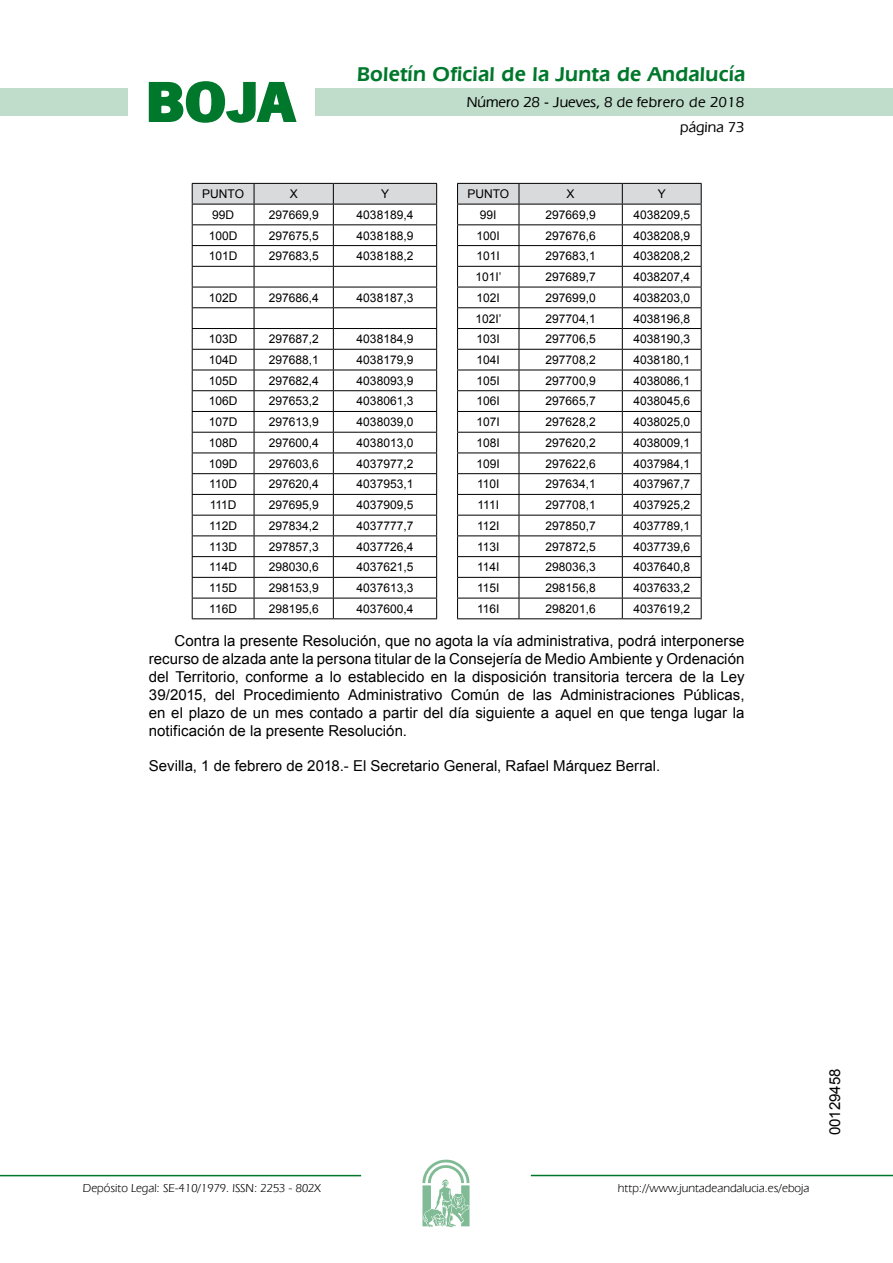
<style>
.page{position:relative;width:893px;height:1263px;background:#fff}
.page>*{position:absolute;margin:0;border:0;box-sizing:border-box;transform-origin:0 0}
.t1{font:700 57.75px "News Got T";color:#00782c;scale:1.14 1}
.t2{font:600 21px "Eras IT Cby BT";letter-spacing:.01em;color:#00782c}
.t3{font:15px/18px "Arial";color:#000;text-align:justify}
.t4{font:500 15px/24.5px "Eras IT Cby BT";color:#000;text-align:right}
.t5{font:12px "Arial";color:#000}
.t6{font:12px "Eras IT Cby BT";color:#000}
</style>
<div class="page">
<div style="left:315px;top:88px;width:577px;height:28px;background:#bfddca"></div>
<div style="left:0;top:88px;width:128px;height:28px;background:#bfddca"></div>
<hr style="left:0;top:1175px;width:361px;height:1px;background:#00782c">
<svg style="left:422px;top:1159px;width:47px;height:68px"></svg>
<hr style="left:531px;top:1175px;width:361px;height:1px;background:#00782c">
<svg style="left:148px;top:81px;width:149px;height:42px"></svg>
<hr style="left:192px;top:618px;width:62px;height:1px;background:#000">
<hr style="left:254px;top:618px;width:79px;height:1px;background:#000">
<hr style="left:333px;top:618px;width:104px;height:1px;background:#000">
<hr style="left:457px;top:618px;width:62px;height:1px;background:#000">
<hr style="left:519px;top:618px;width:103px;height:1px;background:#000">
<hr style="left:622px;top:618px;width:79px;height:1px;background:#000">
<svg style="left:192px;top:183px;width:509px;height:435px"></svg>
<h1 class="t1" style="left:145px;top:68px;width:133px">BOJA</h1>
<h2 class="t2" style="left:357px;top:62px;width:390px">Boletín Oficial de la Junta de Andalucía</h2>
<p class="t4" style="left:467px;top:90px;width:279px">Número 28 - Jueves, 8 de febrero de 2018 página 73</p>
<p class="t5" style="left:202px;top:186px;width:43px">PUNTO</p>
<p class="t5" style="left:290px;top:186px;width:10px">X</p>
<p class="t5" style="left:381px;top:186px;width:10px">Y</p>
<p class="t5" style="left:467px;top:186px;width:43px">PUNTO</p>
<p class="t5" style="left:566px;top:186px;width:10px">X</p>
<p class="t5" style="left:658px;top:186px;width:10px">Y</p>
<p class="t5" style="left:212px;top:207px;width:24px">99D</p>
<p class="t5" style="left:269px;top:207px;width:52px">297669,9</p>
<p class="t5" style="left:356px;top:207px;width:58px">4038189,4</p>
<p class="t5" style="left:480px;top:207px;width:18px">99I</p>
<p class="t5" style="left:545px;top:207px;width:52px">297669,9</p>
<p class="t5" style="left:633px;top:207px;width:58px">4038209,5</p>
<p class="t5" style="left:209px;top:228px;width:30px">100D</p>
<p class="t5" style="left:269px;top:228px;width:52px">297675,5</p>
<p class="t5" style="left:356px;top:228px;width:58px">4038188,9</p>
<p class="t5" style="left:476px;top:228px;width:25px">100I</p>
<p class="t5" style="left:545px;top:228px;width:52px">297676,6</p>
<p class="t5" style="left:633px;top:228px;width:58px">4038208,9</p>
<p class="t5" style="left:209px;top:248px;width:30px">101D</p>
<p class="t5" style="left:269px;top:248px;width:52px">297683,5</p>
<p class="t5" style="left:356px;top:248px;width:58px">4038188,2</p>
<p class="t5" style="left:476px;top:248px;width:25px">101I</p>
<p class="t5" style="left:545px;top:248px;width:52px">297683,1</p>
<p class="t5" style="left:633px;top:248px;width:58px">4038208,2</p>
<p class="t5" style="left:475px;top:269px;width:28px">101I’</p>
<p class="t5" style="left:545px;top:269px;width:52px">297689,7</p>
<p class="t5" style="left:633px;top:269px;width:58px">4038207,4</p>
<p class="t5" style="left:209px;top:290px;width:30px">102D</p>
<p class="t5" style="left:269px;top:290px;width:52px">297686,4</p>
<p class="t5" style="left:356px;top:290px;width:58px">4038187,3</p>
<p class="t5" style="left:476px;top:290px;width:25px">102I</p>
<p class="t5" style="left:545px;top:290px;width:52px">297699,0</p>
<p class="t5" style="left:633px;top:290px;width:58px">4038203,0</p>
<p class="t5" style="left:475px;top:310px;width:28px">102I’</p>
<p class="t5" style="left:545px;top:310px;width:52px">297704,1</p>
<p class="t5" style="left:633px;top:310px;width:58px">4038196,8</p>
<p class="t5" style="left:209px;top:331px;width:30px">103D</p>
<p class="t5" style="left:269px;top:331px;width:52px">297687,2</p>
<p class="t5" style="left:356px;top:331px;width:58px">4038184,9</p>
<p class="t5" style="left:476px;top:331px;width:25px">103I</p>
<p class="t5" style="left:545px;top:331px;width:52px">297706,5</p>
<p class="t5" style="left:633px;top:331px;width:58px">4038190,3</p>
<p class="t5" style="left:209px;top:352px;width:30px">104D</p>
<p class="t5" style="left:269px;top:352px;width:52px">297688,1</p>
<p class="t5" style="left:356px;top:352px;width:58px">4038179,9</p>
<p class="t5" style="left:476px;top:352px;width:25px">104I</p>
<p class="t5" style="left:545px;top:352px;width:52px">297708,2</p>
<p class="t5" style="left:633px;top:352px;width:58px">4038180,1</p>
<p class="t5" style="left:209px;top:373px;width:30px">105D</p>
<p class="t5" style="left:269px;top:373px;width:52px">297682,4</p>
<p class="t5" style="left:356px;top:373px;width:58px">4038093,9</p>
<p class="t5" style="left:476px;top:373px;width:25px">105I</p>
<p class="t5" style="left:545px;top:373px;width:52px">297700,9</p>
<p class="t5" style="left:633px;top:373px;width:58px">4038086,1</p>
<p class="t5" style="left:209px;top:393px;width:30px">106D</p>
<p class="t5" style="left:269px;top:393px;width:52px">297653,2</p>
<p class="t5" style="left:356px;top:393px;width:58px">4038061,3</p>
<p class="t5" style="left:476px;top:393px;width:25px">106I</p>
<p class="t5" style="left:545px;top:393px;width:52px">297665,7</p>
<p class="t5" style="left:633px;top:393px;width:58px">4038045,6</p>
<p class="t5" style="left:209px;top:414px;width:30px">107D</p>
<p class="t5" style="left:269px;top:414px;width:52px">297613,9</p>
<p class="t5" style="left:356px;top:414px;width:58px">4038039,0</p>
<p class="t5" style="left:476px;top:414px;width:25px">107I</p>
<p class="t5" style="left:545px;top:414px;width:52px">297628,2</p>
<p class="t5" style="left:633px;top:414px;width:58px">4038025,0</p>
<p class="t5" style="left:209px;top:435px;width:30px">108D</p>
<p class="t5" style="left:269px;top:435px;width:52px">297600,4</p>
<p class="t5" style="left:356px;top:435px;width:58px">4038013,0</p>
<p class="t5" style="left:476px;top:435px;width:25px">108I</p>
<p class="t5" style="left:545px;top:435px;width:52px">297620,2</p>
<p class="t5" style="left:633px;top:435px;width:58px">4038009,1</p>
<p class="t5" style="left:209px;top:456px;width:30px">109D</p>
<p class="t5" style="left:269px;top:456px;width:52px">297603,6</p>
<p class="t5" style="left:356px;top:456px;width:58px">4037977,2</p>
<p class="t5" style="left:476px;top:456px;width:25px">109I</p>
<p class="t5" style="left:545px;top:456px;width:52px">297622,6</p>
<p class="t5" style="left:633px;top:456px;width:58px">4037984,1</p>
<p class="t5" style="left:209px;top:476px;width:29px">110D</p>
<p class="t5" style="left:269px;top:476px;width:52px">297620,4</p>
<p class="t5" style="left:356px;top:476px;width:58px">4037953,1</p>
<p class="t5" style="left:477px;top:476px;width:24px">110I</p>
<p class="t5" style="left:545px;top:476px;width:52px">297634,1</p>
<p class="t5" style="left:633px;top:476px;width:58px">4037967,7</p>
<p class="t5" style="left:210px;top:497px;width:28px">111D</p>
<p class="t5" style="left:269px;top:497px;width:52px">297695,9</p>
<p class="t5" style="left:356px;top:497px;width:58px">4037909,5</p>
<p class="t5" style="left:477px;top:497px;width:23px">111I</p>
<p class="t5" style="left:545px;top:497px;width:52px">297708,1</p>
<p class="t5" style="left:633px;top:497px;width:58px">4037925,2</p>
<p class="t5" style="left:209px;top:518px;width:29px">112D</p>
<p class="t5" style="left:269px;top:518px;width:52px">297834,2</p>
<p class="t5" style="left:356px;top:518px;width:58px">4037777,7</p>
<p class="t5" style="left:477px;top:518px;width:24px">112I</p>
<p class="t5" style="left:545px;top:518px;width:52px">297850,7</p>
<p class="t5" style="left:633px;top:518px;width:58px">4037789,1</p>
<p class="t5" style="left:209px;top:539px;width:29px">113D</p>
<p class="t5" style="left:269px;top:539px;width:52px">297857,3</p>
<p class="t5" style="left:356px;top:539px;width:58px">4037726,4</p>
<p class="t5" style="left:477px;top:539px;width:24px">113I</p>
<p class="t5" style="left:545px;top:539px;width:52px">297872,5</p>
<p class="t5" style="left:633px;top:539px;width:58px">4037739,6</p>
<p class="t5" style="left:209px;top:559px;width:29px">114D</p>
<p class="t5" style="left:269px;top:559px;width:52px">298030,6</p>
<p class="t5" style="left:356px;top:559px;width:58px">4037621,5</p>
<p class="t5" style="left:477px;top:559px;width:24px">114I</p>
<p class="t5" style="left:545px;top:559px;width:52px">298036,3</p>
<p class="t5" style="left:633px;top:559px;width:58px">4037640,8</p>
<p class="t5" style="left:209px;top:580px;width:29px">115D</p>
<p class="t5" style="left:269px;top:580px;width:52px">298153,9</p>
<p class="t5" style="left:356px;top:580px;width:58px">4037613,3</p>
<p class="t5" style="left:477px;top:580px;width:24px">115I</p>
<p class="t5" style="left:545px;top:580px;width:52px">298156,8</p>
<p class="t5" style="left:633px;top:580px;width:58px">4037633,2</p>
<p class="t5" style="left:209px;top:601px;width:29px">116D</p>
<p class="t5" style="left:269px;top:601px;width:52px">298195,6</p>
<p class="t5" style="left:356px;top:601px;width:58px">4037600,4</p>
<p class="t5" style="left:477px;top:601px;width:24px">116I</p>
<p class="t5" style="left:545px;top:601px;width:52px">298201,6</p>
<p class="t5" style="left:633px;top:601px;width:58px">4037619,2</p>
<p class="t3" style="left:149px;top:632px;width:597px;text-indent:26px">Contra la presente Resolución, que no agota la vía administrativa, podrá interponerse recurso de alzada ante la persona titular de la Consejería de Medio Ambiente y Ordenación del Territorio, conforme a lo establecido en la disposición transitoria tercera de la Ley 39/2015, del Procedimiento Administrativo Común de las Administraciones Públicas, en el plazo de un mes contado a partir del día siguiente a aquel en que tenga lugar la notificación de la presente Resolución.</p>
<p class="t3" style="left:149px;top:757px;width:513px">Sevilla, 1 de febrero de 2018.- El Secretario General, Rafael Márquez Berral.</p>
<p class="t6" style="left:83px;top:1181px;width:239px">Depósito Legal: SE-410/1979. ISSN: 2253 - 802X</p>
<p class="t6" style="left:618px;top:1181px;width:193px">http://www.juntadeandalucia.es/eboja</p>
<p class="t3" style="left:826px;top:1135px;width:68px;rotate:-90deg">00129458</p>
</div>
